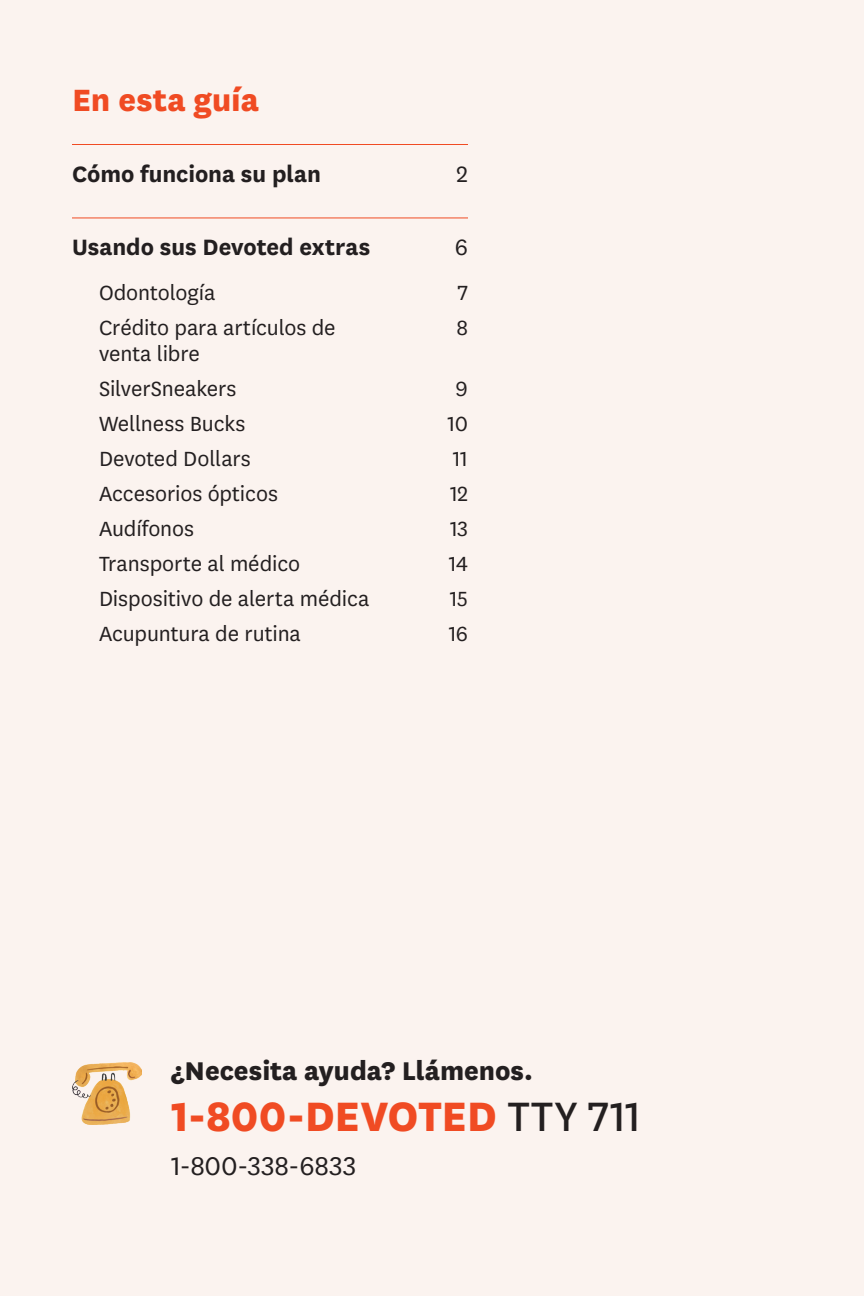
<style>
.page{position:relative;width:864px;height:1296px;background:#fbf3ef}
.page>*{position:absolute;margin:0;border:0;box-sizing:border-box;transform-origin:0 0}
.t1{font:800 48px "National";letter-spacing:-.01em;color:#f04b23}
.t2{font:800 36px "National";color:#f04b23}
.t3{font:800 30px "National";color:#231f20}
.t4{font:30px "National";color:#231f20}
.t5{font:700 26px "National";color:#231f20}
.t6{font:26px "National";color:#231f20}
.TOC_Sub{font:24px/26px "National";letter-spacing:-.005em;color:#231f20}
.s1{font-weight:400;color:#231f20}
</style>
<div class="page">
<img style="left:72px;top:1062px;width:70px;height:63px">
<hr style="left:396px;top:144px;width:72px;height:1px;background:#f04b23">
<hr style="left:396px;top:217px;width:72px;height:1px;background:#f04b23">
<hr style="left:72px;top:144px;width:324px;height:1px;background:#f04b23">
<hr style="left:72px;top:217px;width:324px;height:1px;background:#f04b23">
<h2 class="t2" style="left:72px;top:74px;width:189px">En esta guía</h2>
<p class="t5" style="left:72px;top:156px;width:251px">Cómo funciona su plan</p>
<p class="t6" style="left:457px;top:157px;width:13px">2</p>
<p class="t5" style="left:72px;top:229px;width:300px">Usando sus Devoted extras</p>
<p class="t6" style="left:455px;top:231px;width:15px">6</p>
<p class="TOC_Sub" style="left:99px;top:279px;width:118px">Odontología</p>
<p class="TOC_Sub" style="left:99px;top:314px;width:238px">Crédito para artículos de venta libre</p>
<p class="TOC_Sub" style="left:99px;top:375px;width:139px">SilverSneakers</p>
<p class="TOC_Sub" style="left:99px;top:410px;width:148px">Wellness Bucks</p>
<p class="TOC_Sub" style="left:99px;top:445px;width:153px">Devoted Dollars</p>
<p class="TOC_Sub" style="left:99px;top:480px;width:180px">Accesorios ópticos</p>
<p class="TOC_Sub" style="left:99px;top:515px;width:97px">Audífonos</p>
<p class="TOC_Sub" style="left:99px;top:550px;width:203px">Transporte al médico</p>
<p class="TOC_Sub" style="left:99px;top:585px;width:272px">Dispositivo de alerta médica</p>
<p class="TOC_Sub" style="left:99px;top:620px;width:203px">Acupuntura de rutina</p>
<p class="TOC_Sub" style="left:458px;top:279px;width:12px">7</p>
<p class="TOC_Sub" style="left:456px;top:314px;width:13px">8</p>
<p class="TOC_Sub" style="left:456px;top:375px;width:14px">9</p>
<p class="TOC_Sub" style="left:448px;top:410px;width:22px">10</p>
<p class="TOC_Sub" style="left:453px;top:445px;width:17px">11</p>
<p class="TOC_Sub" style="left:450px;top:480px;width:19px">12</p>
<p class="TOC_Sub" style="left:450px;top:515px;width:19px">13</p>
<p class="TOC_Sub" style="left:449px;top:550px;width:21px">14</p>
<p class="TOC_Sub" style="left:450px;top:585px;width:20px">15</p>
<p class="TOC_Sub" style="left:449px;top:620px;width:21px">16</p>
<p class="t3" style="left:171px;top:1049px;width:363px">¿Necesita ayuda? Llámenos.</p>
<h1 class="t1" style="left:171px;top:1082px;width:472px">1-800-DEVOTED <span class="s1">TTY 711</span></h1>
<p class="t4" style="left:171px;top:1147px;width:187px">1-800-338-6833</p>
</div>
